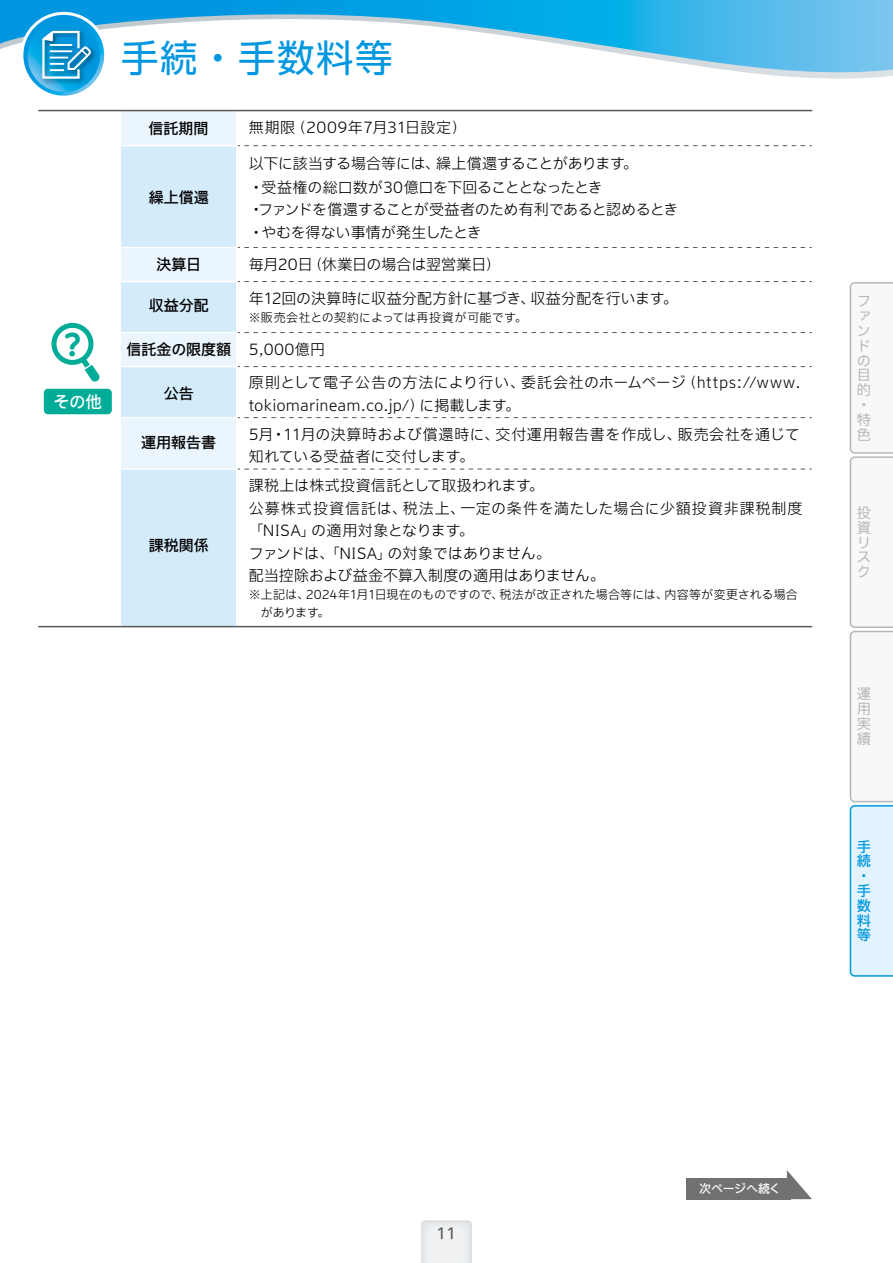
<style>
.page{position:relative;width:893px;height:1263px;background:#fff}
.page>*{position:absolute;margin:0;border:0;box-sizing:border-box;transform-origin:0 0}
.t1{font:37.5px "UD Shin Go Pro";letter-spacing:.04em;color:#0097e0}
.t2{font:700 28.65px "UD Shin M Go Pro";color:#00ac97}
.t3{font:500 16.5px "Iwa UCDA Goth Std";color:#fff}
.t4{font:300 15px/22.5px "Iwa UCDA Goth Std";color:#000}
.t5{font:300 15px/22.5px "Iwa UCDA Goth Std";letter-spacing:.02em;color:#000}
.t6{font:300 15px/24px "Iwa UCDA Goth Std";letter-spacing:-.02em;color:#000}
.t7{font:300 15px/22.5px "Iwa UCDA Goth Std";letter-spacing:-.025em;color:#000}
.t8{font:500 15px "Iwa UCDA Goth Std";color:#000}
.t9{font:300 15px "Iwa UCDA Goth Std";letter-spacing:.025em;color:#000}
.t10{font:500 15px "Iwa UCDA Goth Std";color:#595757}
.t11{font:100 14.25px/14.9px "Iwa UCDA Goth Std";color:#b5b6b6}
.t12{font:500 14.25px/14.9px "Iwa UCDA Goth Std";color:#0097e0}
.t13{font:300 12px/18px "Iwa UCDA Goth Std";color:#000}
.t14{font:300 12px "Iwa UCDA Goth Std";letter-spacing:.025em;color:#000}
.t15{font:500 12px "Iwa UCDA Goth Std";letter-spacing:-.015em;color:#fff}
.s1{font-weight:300}
</style>
<div class="page">
<svg style="left:421px;top:1220px;width:51px;height:43px"></svg>
<svg style="left:849px;top:282px;width:44px;height:695px"></svg>
<svg style="left:649px;top:58px;width:244px;height:21px"></svg>
<div style="left:20px;top:12px;width:87px;height:87px;border:6px solid #fff;border-radius:50%"></div>
<svg style="left:23px;top:15px;width:81px;height:81px"></svg>
<svg style="left:28px;top:20px;width:72px;height:72px"></svg>
<svg style="left:0;top:0;width:893px;height:58px"></svg>
<img style="left:38px;top:27px;width:62px;height:60px">
<svg style="left:41px;top:30px;width:50px;height:50px;background:#44a9d6"></svg>
<div style="left:121px;top:469px;width:115px;height:158px;background:#d3ebfa"></div>
<div style="left:121px;top:418px;width:115px;height:51px;background:#eaf5fd"></div>
<svg style="left:238px;top:469px;width:574px;height:1px"></svg>
<hr style="left:121px;top:468px;width:115px;height:2px;background:#fff">
<div style="left:121px;top:333px;width:115px;height:34px;background:#eaf5fd"></div>
<div style="left:121px;top:282px;width:115px;height:51px;background:#d3ebfa"></div>
<div style="left:121px;top:146px;width:115px;height:102px;background:#d3ebfa"></div>
<div style="left:121px;top:111px;width:115px;height:34px;background:#eaf5fd"></div>
<hr style="left:38px;top:110px;width:774px;height:1px;background:#595757">
<svg style="left:238px;top:145px;width:574px;height:1px"></svg>
<div style="left:121px;top:247px;width:115px;height:35px;background:#eaf5fd"></div>
<svg style="left:238px;top:281px;width:574px;height:1px"></svg>
<hr style="left:121px;top:281px;width:115px;height:1px;background:#fff">
<div style="left:121px;top:367px;width:115px;height:51px;background:#d3ebfa"></div>
<svg style="left:238px;top:366px;width:574px;height:1px"></svg>
<hr style="left:121px;top:366px;width:115px;height:1px;background:#fff">
<svg style="left:238px;top:417px;width:574px;height:1px"></svg>
<hr style="left:121px;top:417px;width:115px;height:1px;background:#fff">
<svg style="left:238px;top:247px;width:574px;height:1px"></svg>
<hr style="left:121px;top:247px;width:115px;height:1px;background:#fff">
<svg style="left:238px;top:332px;width:574px;height:1px"></svg>
<hr style="left:121px;top:332px;width:115px;height:1px;background:#fff">
<div style="left:44px;top:389px;width:68px;height:25px;background:#00ac97;border-radius:4px"></div>
<svg style="left:51px;top:323px;width:49px;height:59px"></svg>
<hr style="left:38px;top:626px;width:774px;height:1px;background:#595757">
<div style="left:687px;top:1178px;width:104px;height:21px;background:#727171"></div>
<svg style="left:787px;top:1170px;width:25px;height:29px"></svg>
<h2 class="t2" style="left:64px;top:322px;width:18px">?</h2>
<p class="t3" style="left:53px;top:389px;width:50px">その他</p>
<h1 class="t1" style="left:121px;top:28px;width:273px">手続・手数料等</h1>
<p class="t8" style="left:148px;top:117px;width:61px">信託期間</p>
<p class="t8" style="left:149px;top:186px;width:61px">繰上償還</p>
<p class="t9" style="left:249px;top:117px;width:219px">無期限（2009年7月31日設定）</p>
<p class="t6" style="left:249px;top:150px;width:391px">以下に該当する場合等には、繰上償還することがあります。・受益権の総口数が30億口を下回ることとなったとき</p>
<p class="t7" style="left:249px;top:197px;width:431px">・ファンドを償還することが受益者のため有利であると認めるとき・やむを得ない事情が発生したとき</p>
<p class="t8" style="left:157px;top:254px;width:46px">決算日</p>
<p class="t4" style="left:249px;top:252px;width:253px">毎月20日（休業日の場合は翌営業日）</p>
<p class="t8" style="left:149px;top:295px;width:61px">収益分配</p>
<p class="t4" style="left:249px;top:286px;width:430px">年12回の決算時に収益分配方針に基づき、収益分配を行います。</p>
<p class="t14" style="left:249px;top:309px;width:279px">※販売会社との契約によっては再投資が可能です。</p>
<p class="t8" style="left:126px;top:339px;width:200px">信託金の限度額 <span class="s1">5,000億円</span></p>
<p class="t8" style="left:164px;top:382px;width:31px">公告</p>
<p class="t8" style="left:141px;top:431px;width:76px">運用報告書</p>
<p class="t8" style="left:149px;top:534px;width:61px">課税関係</p>
<p class="t4" style="left:249px;top:370px;width:553px">原則として電子公告の方法により行い、委託会社のホームページ（https://www. tokiomarineam.co.jp/）に掲載します。</p>
<p class="t5" style="left:249px;top:422px;width:552px">5月・11月の決算時および償還時に、交付運用報告書を作成し、販売会社を通じて知れている受益者に交付します。</p>
<p class="t4" style="left:249px;top:473px;width:555px">課税上は株式投資信託として取扱われます。<br>公募株式投資信託は、税法上、一定の条件を満たした場合に少額投資非課税制度「NISA」の適用対象となります。<br>ファンドは、「NISA」の対象ではありません。<br>配当控除および益金不算入制度の適用はありません。</p>
<p class="t13" style="left:261px;top:585px;width:538px;text-indent:-12px">※上記は、2024年1月1日現在のものですので、税法が改正された場合等には、内容等が変更される場合があります。</p>
<p class="t11" style="left:857px;top:292px;width:15px">ファンドの目的・特色</p>
<p class="t11" style="left:857px;top:504px;width:15px">投資リスク</p>
<p class="t11" style="left:857px;top:686px;width:15px;text-align:justify">運用実績</p>
<p class="t12" style="left:857px;top:838px;width:15px">手続・手数料等</p>
<p class="t10" style="left:436px;top:1222px;width:22px">11</p>
<p class="t15" style="left:699px;top:1179px;width:83px">次ページへ続く</p>
</div>
